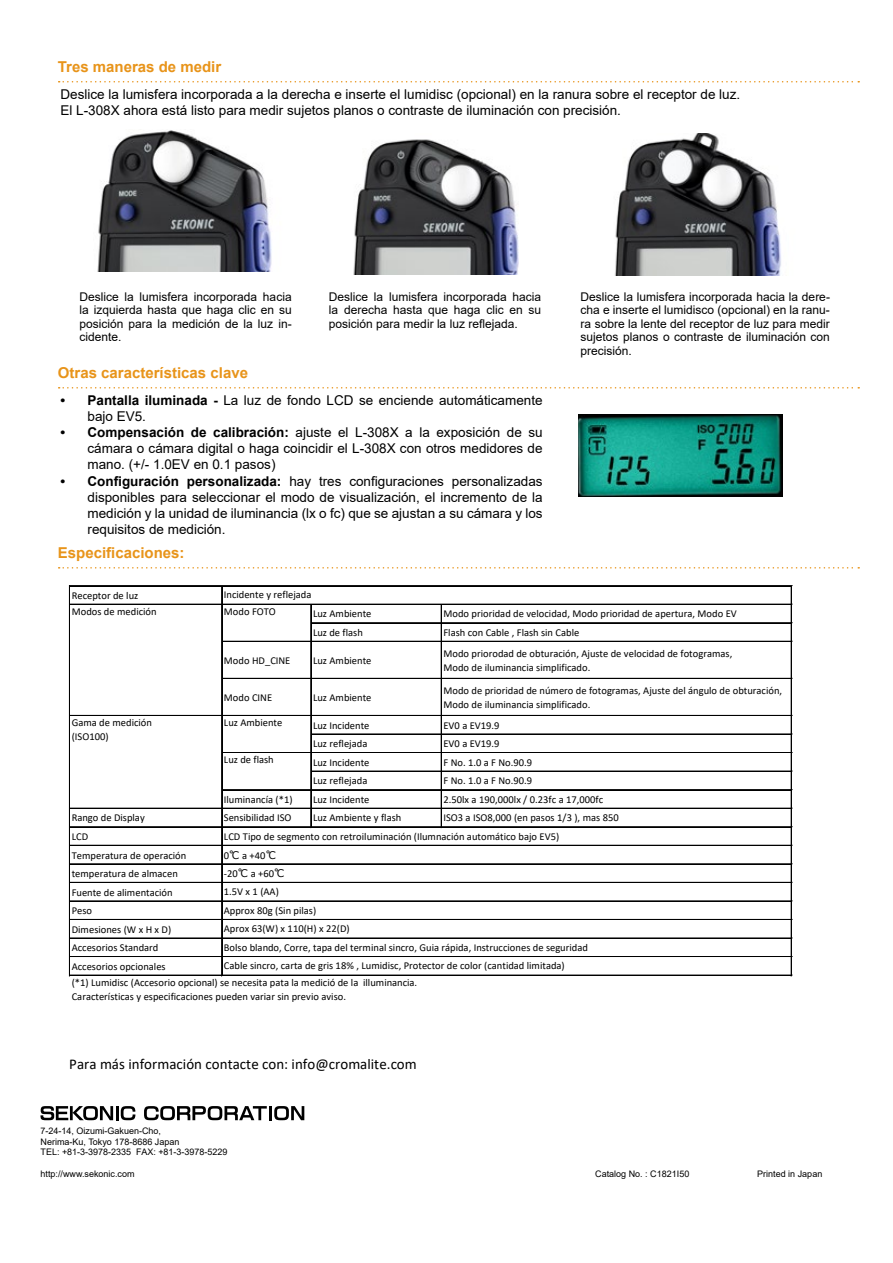
<style>
.page{position:relative;width:893px;height:1263px;background:#fff}
.page>*{position:absolute;margin:0;border:0;box-sizing:border-box;transform-origin:0 0}
.t1{font:700 15px "Arial";color:#e8941a}
.t2{font:15px "Calibri";color:#000}
.t3{font:13.5px/16.2px "Arial";color:#000}
.t4{font:12px/13.5px "Arial";color:#000;text-align:justify}
.t5{font:10.5px/18.6px "Calibri";color:#000}
.t6{font:9px/10.8px "Arial";color:#000}
.s1{font-weight:700}
.s2{font-family:"Meiryo UI"}
</style>
<div class="page">
<svg style="left:59px;top:387px;width:800px;height:2px"></svg>
<svg style="left:59px;top:81px;width:800px;height:2px"></svg>
<img style="left:97px;top:130px;width:175px;height:142px">
<img style="left:353px;top:139px;width:166px;height:135px">
<img style="left:615px;top:133px;width:166px;height:143px">
<svg style="left:59px;top:567px;width:800px;height:2px"></svg>
<hr style="left:69px;top:586px;width:1px;height:390px;background:#000">
<hr style="left:221px;top:586px;width:1px;height:390px;background:#000">
<hr style="left:222px;top:586px;width:1px;height:390px;background:#000">
<hr style="left:791px;top:586px;width:1px;height:390px;background:#000">
<hr style="left:310px;top:605px;width:1px;height:222px;background:#000">
<hr style="left:311px;top:605px;width:1px;height:222px;background:#000">
<hr style="left:441px;top:605px;width:1px;height:222px;background:#000">
<hr style="left:70px;top:585px;width:722px;height:1px;background:#000">
<hr style="left:70px;top:586px;width:722px;height:1px;background:#000">
<hr style="left:70px;top:604px;width:722px;height:1px;background:#000">
<hr style="left:312px;top:622px;width:480px;height:1px;background:#000">
<hr style="left:312px;top:623px;width:480px;height:1px;background:#000">
<hr style="left:223px;top:641px;width:569px;height:1px;background:#000">
<hr style="left:223px;top:678px;width:569px;height:1px;background:#000">
<hr style="left:70px;top:715px;width:722px;height:1px;background:#000">
<hr style="left:312px;top:734px;width:480px;height:1px;background:#000">
<hr style="left:223px;top:752px;width:569px;height:1px;background:#000">
<hr style="left:312px;top:771px;width:480px;height:1px;background:#000">
<hr style="left:223px;top:789px;width:569px;height:1px;background:#000">
<hr style="left:70px;top:808px;width:722px;height:1px;background:#000">
<hr style="left:70px;top:826px;width:722px;height:1px;background:#000">
<hr style="left:70px;top:827px;width:722px;height:1px;background:#000">
<hr style="left:70px;top:845px;width:722px;height:1px;background:#000">
<hr style="left:70px;top:863px;width:722px;height:1px;background:#000">
<hr style="left:70px;top:864px;width:722px;height:1px;background:#000">
<hr style="left:70px;top:882px;width:722px;height:1px;background:#000">
<hr style="left:70px;top:901px;width:722px;height:1px;background:#000">
<hr style="left:70px;top:919px;width:722px;height:1px;background:#000">
<hr style="left:70px;top:938px;width:722px;height:1px;background:#000">
<hr style="left:70px;top:956px;width:722px;height:1px;background:#000">
<hr style="left:70px;top:975px;width:722px;height:1px;background:#000">
<svg style="left:40px;top:1106px;width:95px;height:14px"></svg>
<svg style="left:144px;top:1106px;width:123px;height:14px"></svg>
<hr style="left:269px;top:1106px;width:3px;height:14px;background:#000">
<svg style="left:274px;top:1106px;width:30px;height:14px"></svg>
<img style="left:578px;top:414px;width:204px;height:82px">
<h1 class="t1" style="left:58px;top:56px;width:165px">Tres maneras de medir</h1>
<p class="t3" style="left:61px;top:86px;width:681px">Deslice la lumisfera incorporada a la derecha e inserte el lumidisc (opcional) en la ranura sobre el receptor de luz.<br>El L-308X ahora está listo para medir sujetos planos o contraste de iluminación con precisión.</p>
<p class="t4" style="left:79px;top:289px;width:214px">Deslice la lumisfera incorporada hacia la izquierda hasta que haga clic en su posición para la medición de la luz in&shy;cidente.</p>
<p class="t4" style="left:329px;top:289px;width:214px">Deslice la lumisfera incorporada hacia la derecha hasta que haga clic en su posición para medir la luz reflejada.</p>
<p class="t4" style="left:581px;top:289px;width:251px">Deslice la lumisfera incorporada hacia la dere&shy;cha e inserte el lumidisco (opcional) en la ranu&shy;ra sobre la lente del receptor de luz para medir sujetos planos o contraste de iluminación con precisión.</p>
<h1 class="t1" style="left:58px;top:362px;width:192px">Otras características clave</h1>
<p class="t3" style="left:88px;top:392px;width:457px;text-indent:-27px"><span class="s1">• Pantalla iluminada -</span> La luz de fondo LCD se enciende automáticamente bajo EV5.</p>
<p class="t3" style="left:88px;top:424px;width:457px;text-align:justify;text-indent:-27px"><span class="s1">• Compensación de calibración:</span> ajuste el L-308X a la exposición de su cámara o cámara digital o haga coincidir el L-308X con otros medidores de mano. (+/- 1.0EV en 0.1 pasos)</p>
<p class="t3" style="left:88px;top:473px;width:457px;text-align:justify;text-indent:-27px"><span class="s1">• Configuración personalizada:</span> hay tres configuraciones personalizadas disponibles para seleccionar el modo de visualización, el incremento de la medición y la unidad de iluminancia (lx o fc) que se ajustan a su cámara y los requisitos de medición.</p>
<h1 class="t1" style="left:58px;top:542px;width:128px">Especificaciones:</h1>
<p class="t5" style="left:72px;top:586px;width:68px">Receptor de luz</p>
<p class="t5" style="left:72px;top:602px;width:87px">Modos de medición</p>
<p class="t5" style="left:72px;top:716px;width:82px;line-height:13.8px">Gama de medición (ISO100)</p>
<p class="t5" style="left:224px;top:586px;width:89px;line-height:16.6px">Incidente y reflejada<br>Modo FOTO</p>
<p class="t5" style="left:313px;top:604px;width:60px">Luz Ambiente</p>
<p class="t5" style="left:443px;top:604px;width:295px">Modo prioridad de velocidad, Modo prioridad de apertura, Modo EV</p>
<p class="t5" style="left:313px;top:623px;width:51px">Luz de flash</p>
<p class="t5" style="left:443px;top:623px;width:137px">Flash con Cable , Flash sin Cable</p>
<p class="t5" style="left:224px;top:651px;width:68px">Modo HD_CINE</p>
<p class="t5" style="left:313px;top:651px;width:60px">Luz Ambiente</p>
<p class="t5" style="left:443px;top:646px;width:290px;line-height:13.8px">Modo priorodad de obturación, Ajuste de velocidad de fotogramas,<br>Modo de iluminancia simplificado.</p>
<p class="t5" style="left:224px;top:688px;width:50px">Modo CINE</p>
<p class="t5" style="left:313px;top:688px;width:60px">Luz Ambiente</p>
<p class="t5" style="left:443px;top:683px;width:340px;line-height:13.8px">Modo de prioridad de número de fotogramas, Ajuste del ángulo de obturación,<br>Modo de iluminancia simplificado.</p>
<p class="t5" style="left:313px;top:716px;width:58px">Luz Incidente</p>
<p class="t5" style="left:443px;top:716px;width:58px">EV0 a EV19.9</p>
<p class="t5" style="left:313px;top:734px;width:56px">Luz reflejada</p>
<p class="t5" style="left:443px;top:734px;width:58px">EV0 a EV19.9</p>
<p class="t5" style="left:313px;top:753px;width:58px">Luz Incidente</p>
<p class="t5" style="left:443px;top:753px;width:90px">F No. 1.0 a F No.90.9</p>
<p class="t5" style="left:313px;top:771px;width:56px">Luz reflejada</p>
<p class="t5" style="left:443px;top:771px;width:90px">F No. 1.0 a F No.90.9</p>
<p class="t5" style="left:224px;top:790px;width:70px">Iluminancía (*1)</p>
<p class="t5" style="left:313px;top:790px;width:58px">Luz Incidente</p>
<p class="t5" style="left:443px;top:790px;width:161px">2.50lx a 190,000lx / 0.23fc a 17,000fc</p>
<p class="t5" style="left:224px;top:713px;width:60px">Luz Ambiente</p>
<p class="t5" style="left:224px;top:750px;width:51px">Luz de flash</p>
<p class="t5" style="left:72px;top:808px;width:75px">Rango de Display</p>
<p class="t5" style="left:224px;top:808px;width:69px">Sensibilidad ISO</p>
<p class="t5" style="left:313px;top:808px;width:90px">Luz Ambiente y flash</p>
<p class="t5" style="left:443px;top:808px;width:177px">ISO3 a ISO8,000 (en pasos 1/3 ), mas 850</p>
<p class="t5" style="left:72px;top:827px;width:116px">LCD<br>Temperatura de operación temperatura de almacen<br>Fuente de alimentación<br>Peso<br>Dimesiones (W x H x D)<br>Accesorios Standard<br>Accesorios opcionales</p>
<p class="t5" style="left:72px;top:975px;width:347px;line-height:14.2px">(*1) Lumidisc (Accesorio opcional) se necesita pata la medició de la illuminancia.<br>Características y especificaciones pueden variar sin previo aviso.</p>
<p class="t5" style="left:224px;top:826px;width:337px">LCD Tipo de segmento con retroiluminación (Ilumnación automático bajo EV5)</p>
<p class="t5" style="left:224px;top:846px;width:127px">0<span class="s2">℃</span> a +40<span class="s2">℃<br></span>-20<span class="s2">℃</span> a +60<span class="s2">℃<br></span>1.5V x 1 (AA)<br>Approx 80g (Sin pilas)<br>Aprox 63(W) x 110(H) x 22(D)</p>
<p class="t5" style="left:224px;top:938px;width:366px">Bolso blando, Corre, tapa del terminal sincro, Guia rápida, Instrucciones de seguridad<br>Cable sincro, carta de gris 18% , Lumidisc, Protector de color (cantidad limitada)</p>
<h1 class="t2" style="left:69px;top:1054px;width:349px">Para más información contacte con: info@cromalite.com</h1>
<p class="t6" style="left:41px;top:1125px;width:189px">7-24-14, Oizumi-Gakuen-Cho,<br>Nerima-Ku, Tokyo 178-8686 Japan<br>TEL: +81-3-3978-2335 FAX: +81-3-3978-5229</p>
<p class="t6" style="left:41px;top:1168px;width:96px">http://www.sekonic.com</p>
<p class="t6" style="left:595px;top:1168px;width:96px">Catalog No. : C1821I50</p>
<p class="t6" style="left:757px;top:1168px;width:67px">Printed in Japan</p>
</div>
